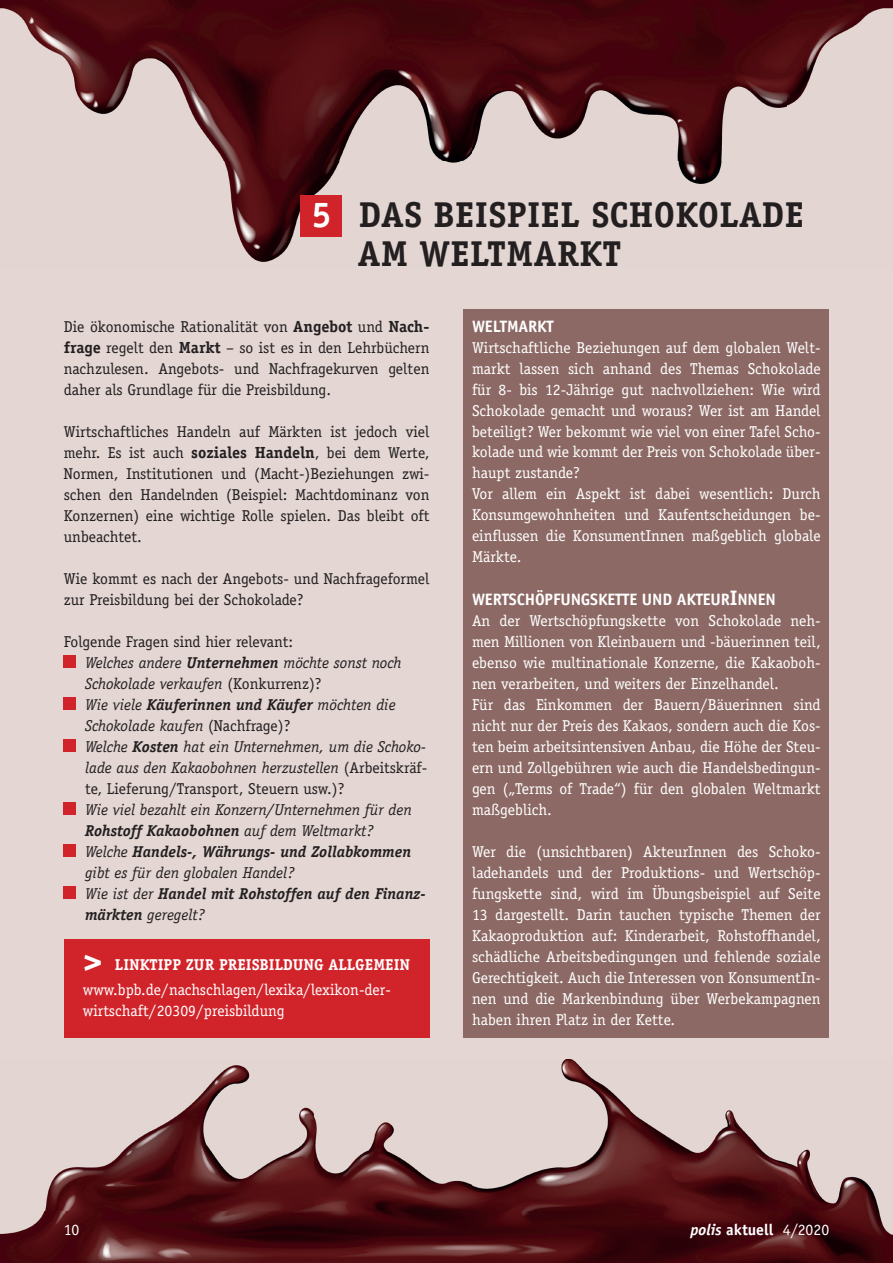
<style>
.page{position:relative;width:893px;height:1263px;background:#e3d6d3}
.page>*{position:absolute;margin:0;border:0;box-sizing:border-box;transform-origin:0 0}
.t1{font:700 43.2px "Officina Serif Std";color:#fff;scale:.83 1}
.t2{font:700 36px/39px "Officina Serif Std";letter-spacing:.01em;color:#231f20}
.t3{font:700 16.5px "Officina Sans Std";letter-spacing:-.01em;color:#fff}
.t4{font:15.75px/21px "Officina Serif Std";color:#fff}
.t5{font:italic 15.75px/21px "Officina Serif Std";color:#231f20}
.t6{font:15.75px/21px "Officina Serif Std";color:#231f20;text-align:justify}
.t7{font:700 15.75px "Officina Serif Std";color:#fff}
.t8{font:700 15.75px "Officina Sans Std";color:#fff}
.t9{font:15.75px "Officina Sans Std";color:#fff}
.s1{color:#fff}
.s2{font-weight:700;font-size:16.2px}
.s3{font-style:normal}
.s4{font-weight:700}
.s5{font-size:21px}
.s6{font-style:italic}
.s7{font-weight:400}
</style>
<div class="page">
<img style="left:0;top:1059px;width:893px;height:204px">
<div style="left:463px;top:309px;width:366px;height:728px;background:#8c6964"></div>
<div style="left:64px;top:655px;width:12px;height:13px;background:#d1232a"></div>
<div style="left:64px;top:697px;width:12px;height:13px;background:#d1232a"></div>
<div style="left:64px;top:739px;width:12px;height:13px;background:#d1232a"></div>
<div style="left:64px;top:802px;width:12px;height:13px;background:#d1232a"></div>
<div style="left:64px;top:844px;width:12px;height:13px;background:#d1232a"></div>
<div style="left:64px;top:886px;width:12px;height:13px;background:#d1232a"></div>
<div style="left:64px;top:939px;width:365px;height:98px;background:#d1232a"></div>
<img style="left:0;top:0;width:893px;height:262px">
<div style="left:300px;top:195px;width:41px;height:41px;background:#d1232a"></div>
<h2 class="t2" style="left:358px;top:195px;width:448px;text-indent:-46px"><span class="s1">5</span> DAS BEISPIEL SCHOKOLADE<br>AM WELTMARKT</h2>
<p class="t6" style="left:64px;top:316px;width:367px">Die ökonomische Rationalität von <span class="s2">ANGEBOT</span> und <span class="s2">NACH-FRAGE</span> regelt den <span class="s2">MARKT</span> – so ist es in den Lehrbüchern nach zulesen. Angebots- und Nachfragekurven gelten daher als Grundlage für die Preisbildung.</p>
<p class="t6" style="left:64px;top:421px;width:367px">Wirtschaftliches Handeln auf Märkten ist jedoch viel mehr. Es ist auch <span class="s2">SOZIALES HANDELN</span>, bei dem Werte, Normen, Institutionen und (Macht-)Beziehungen zwi&shy;schen den Handelnden (Beispiel: Machtdominanz von Konzernen) eine wichtige Rolle spielen. Das bleibt oft unbeachtet.</p>
<p class="t6" style="left:64px;top:568px;width:367px">Wie kommt es nach der Angebots- und Nachfrageformel zur Preisbildung bei der Schokolade?</p>
<p class="t5" style="left:85px;top:631px;width:344px;text-indent:-21px"><span class="s3">Folgende Fragen sind hier relevant:<br></span>Welches andere <span class="s4">Unternehmen</span> möchte sonst noch Schokolade verkaufen <span class="s3">(Konkurrenz)?<br></span>Wie viele <span class="s4">Käuferinnen und Käufer</span> möchten die Schokolade kaufen <span class="s3">(Nachfrage)?<br></span>Welche <span class="s4">Kosten</span> hat ein Unternehmen, um die Schoko&shy;lade aus den Kakaobohnen herzustellen <span class="s3">(Arbeitskräf&shy;te, Lieferung/Transport, Steuern usw.)?</span></p>
<p class="t5" style="left:85px;top:799px;width:342px">Wie viel bezahlt ein Konzern/Unternehmen für den <span class="s4">Rohstoff Kakaobohnen</span> auf dem Weltmarkt?<br>Welche <span class="s4">Handels-, Währungs- und Zollabkommen </span>gibt es für den globalen Handel?<br>Wie ist der <span class="s4">Handel mit Rohstoffen auf den Finanz&shy;märkten</span> geregelt?</p>
<h1 class="t1" style="left:83px;top:933px;width:26px">&gt;</h1>
<p class="t7" style="left:115px;top:955px;width:297px">LINKTIPP ZUR PREISBILDUNG ALLGEMEIN</p>
<p class="t4" style="left:83px;top:979px;width:309px">www.bpb.de/nachschlagen/lexika/lexikon-der&shy;wirtschaft/20309/preisbildung</p>
<p class="t3" style="left:472px;top:316px;width:83px">WELTMARKT</p>
<p class="t4" style="left:472px;top:337px;width:350px">Wirtschaftliche Beziehungen auf dem globalen Welt&shy;markt lassen sich anhand des Themas Schokolade für 8- bis 12-Jährige gut nachvollziehen: Wie wird Schokolade gemacht und woraus? Wer ist am Handel beteiligt? Wer bekommt wie viel von einer Tafel Scho&shy;kolade und wie kommt der Preis von Schokolade über&shy;haupt zustande?<br>Vor allem ein Aspekt ist dabei wesentlich: Durch Konsumgewohnheiten und Kaufentscheidungen be&shy;einflussen die KonsumentInnen maßgeblich globale Märkte.</p>
<p class="t3" style="left:472px;top:589px;width:305px">WERTSCHÖPFUNGSKETTE UND AKTEUR<span class="s5">I</span>NNEN</p>
<p class="t4" style="left:472px;top:610px;width:350px">An der Wertschöpfungskette von Schokolade neh&shy;men Millionen von Kleinbauern und -bäuerinnen teil, ebenso wie multinationale Konzerne, die Kakaoboh&shy;nen verarbeiten, und weiters der Einzelhandel.<br>Für das Einkommen der Bauern/Bäuerinnen sind nicht nur der Preis des Kakaos, sondern auch die Kos&shy;ten beim arbeitsintensiven Anbau, die Höhe der Steu&shy;ern und Zollgebühren wie auch die Handelsbedingun&shy;gen („Terms of Trade“) für den globalen Weltmarkt maßgeblich.</p>
<p class="t4" style="left:472px;top:841px;width:350px;text-align:justify">Wer die (unsichtbaren) AkteurInnen des Schoko&shy;ladehandels und der Produktions- und Wertschöp&shy;fungskette sind, wird im Übungsbeispiel auf Seite 13 dargestellt. Darin tauchen typische Themen der Kakaoproduktion auf: Kinderarbeit, Rohstoffhandel, schädliche Arbeitsbedingungen und fehlende soziale Gerechtigkeit. Auch die Interessen von KonsumentIn&shy;nen und die Markenbindung über Werbekampagnen haben ihren Platz in der Kette.</p>
<p class="t9" style="left:64px;top:1220px;width:17px">10</p>
<p class="t8" style="left:690px;top:1219px;width:140px"><span class="s6">polis</span> AKTUELL <span class="s7">4/2020</span></p>
</div>
